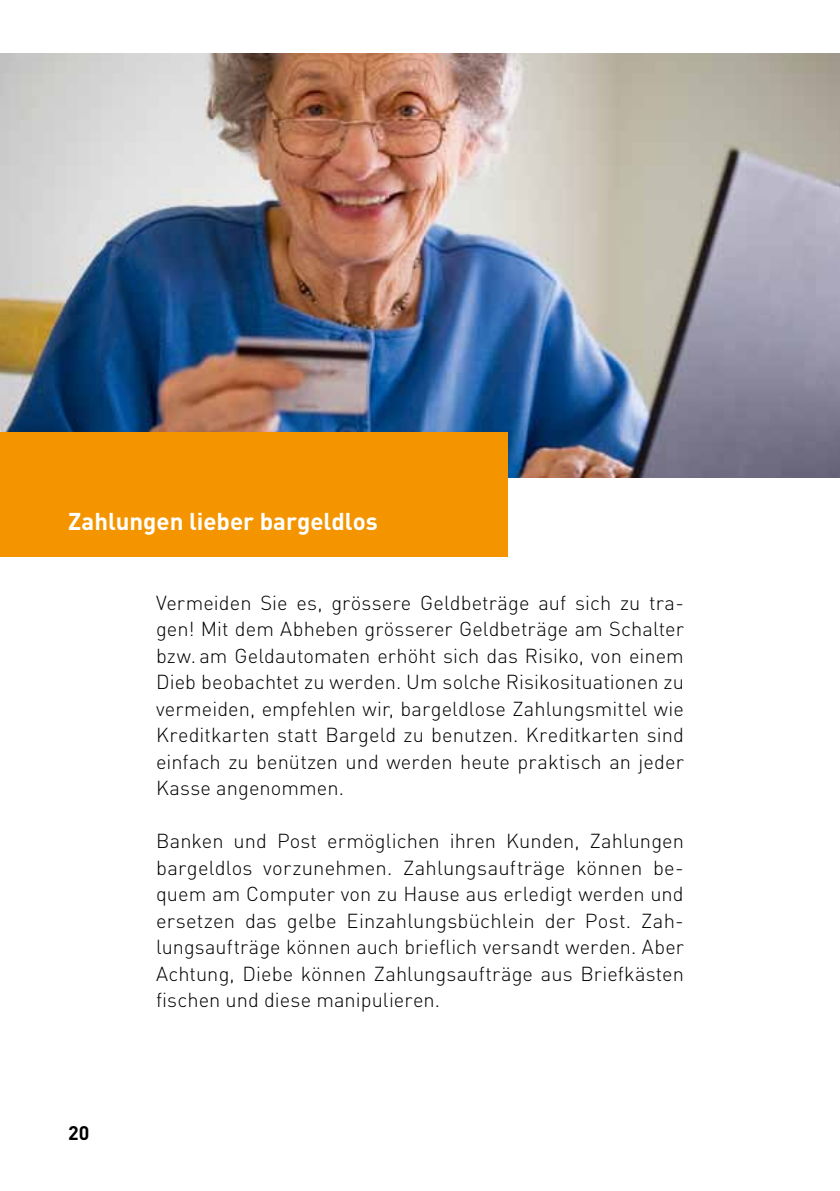
<style>
.page{position:relative;width:840px;height:1191px;background:#fff}
.page>*{position:absolute;margin:0;border:0;box-sizing:border-box;transform-origin:0 0}
.t1{font:700 24px "DIN Pro";color:#fff}
.t2{font:300 20px/26.4px "DIN Pro";letter-spacing:.005em;color:#000;text-align:justify}
.t3{font:700 19.6px "DIN Pro";color:#000}
</style>
<div class="page">
<img style="left:0;top:53px;width:839px;height:424px">
<div style="left:0;top:432px;width:507px;height:124px;background:#f49500"></div>
<p class="t1" style="left:68px;top:505px;width:311px">Zahlungen lieber bargeldlos</p>
<p class="t3" style="left:68px;top:1119px;width:23px">20</p>
<p class="t2" style="left:156px;top:588px;width:529px">Vermeiden Sie es, grössere Geldbeträge auf sich zu tra&shy;gen! Mit dem Abheben grösserer Geldbeträge am Schalter bzw. am Geldautomaten erhöht sich das Risiko, von einem Dieb beobachtet zu werden. Um solche Risikosituationen zu vermeiden, empfehlen wir, bargeldlose Zahlungsmittel wie Kreditkarten statt Bargeld zu benutzen. Kreditkarten sind einfach zu benützen und werden heute praktisch an jeder Kasse angenommen.</p>
<p class="t2" style="left:156px;top:827px;width:529px">Banken und Post ermöglichen ihren Kunden, Zahlungen bargeldlos vorzunehmen. Zahlungsaufträge können be&shy;quem am Computer von zu Hause aus erledigt werden und ersetzen das gelbe Einzahlungsbüchlein der Post. Zah&shy;lungsaufträge können auch brieflich versandt werden. Aber Achtung, Diebe können Zahlungsaufträge aus Briefkästen fischen und diese manipulieren.</p>
</div>
